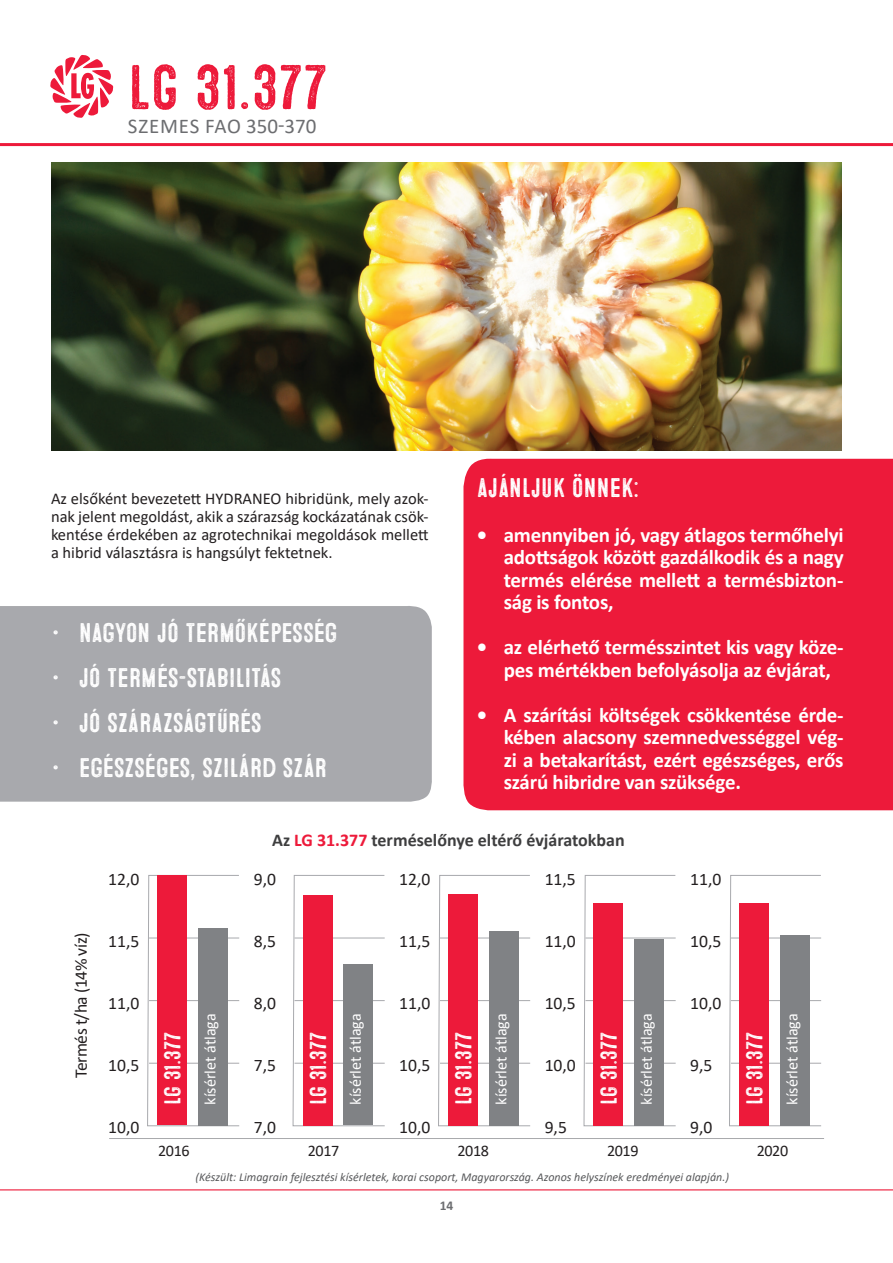
<style>
.page{position:relative;width:893px;height:1263px;background:#fff}
.page>*{position:absolute;margin:0;border:0;box-sizing:border-box;transform-origin:0 0}
.t1{font:63px "Microbrew Three";color:#ed1a3a}
.t2{font:27px "Microbrew Three";letter-spacing:-.01em;color:#fff}
.t3{font:23.1px "Microbrew Three";color:#fff}
.t4{font:700 21px/22.5px "Calibri";letter-spacing:-.01em;color:#fff;text-align:justify}
.t5{font:21px "Calibri";letter-spacing:.025em;color:#6c6d70}
.t6{font:700 18px "Calibri";color:#3e3e3f}
.t7{font:17.55px "Calibri";color:#231f20}
.t8{font:17.55px "Calibri";letter-spacing:-.025em;color:#231f20}
.t9{font:16.5px/18px "Calibri";color:#231f20;text-align:justify}
.t10{font:16.2px "Calibri";color:#fff}
.t11{font:16.2px "Calibri";letter-spacing:-.025em;color:#231f20}
.t12{font:700 13.5px "Calibri";color:#6c6d70}
.t13{font:italic 12px "Calibri";color:#57585a}
.s1{color:#ed1a3a}
</style>
<div class="page">
<hr style="left:0;top:143px;width:893px;height:3px;background:#ed1a3a">
<hr style="left:0;top:1189px;width:893px;height:1px;background:#ed1a3a">
<svg style="left:50px;top:55px;width:64px;height:63px"></svg>
<div style="left:0;top:606px;width:432px;height:196px;background:#a8a9ad"></div>
<img style="left:51px;top:162px;width:791px;height:288px">
<div style="left:463px;top:458px;width:430px;height:352px;background:#ed1a3a"></div>
<hr style="left:109px;top:1138px;width:715px;height:1px;background:#a8a9ad">
<svg style="left:147px;top:875px;width:93px;height:251px"></svg>
<div style="left:157px;top:875px;width:30px;height:250px;background:#ed1a3a"></div>
<div style="left:198px;top:928px;width:30px;height:197px;background:#808285"></div>
<svg style="left:292px;top:875px;width:93px;height:251px"></svg>
<div style="left:303px;top:895px;width:29px;height:230px;background:#ed1a3a"></div>
<div style="left:343px;top:964px;width:30px;height:161px;background:#808285"></div>
<svg style="left:438px;top:875px;width:93px;height:251px"></svg>
<div style="left:448px;top:894px;width:30px;height:231px;background:#ed1a3a"></div>
<div style="left:489px;top:931px;width:30px;height:194px;background:#808285"></div>
<svg style="left:583px;top:875px;width:93px;height:251px"></svg>
<div style="left:593px;top:903px;width:30px;height:222px;background:#ed1a3a"></div>
<div style="left:634px;top:939px;width:30px;height:186px;background:#808285"></div>
<svg style="left:729px;top:875px;width:93px;height:251px"></svg>
<div style="left:739px;top:903px;width:30px;height:222px;background:#ed1a3a"></div>
<div style="left:780px;top:935px;width:29px;height:190px;background:#808285"></div>
<h1 class="t1" style="left:128px;top:52px;width:201px">LG 31.377</h1>
<p class="t5" style="left:128px;top:112px;width:190px">SZEMES FAO 350-370</p>
<p class="t9" style="left:51px;top:489px;width:379px">Az elsőként bevezetett HYDRANEO hibridünk, mely azok&shy;nak jelent megoldást, akik a szárazság kockázatának csök&shy;kentése érdekében az agrotechnikai megoldások mellett a hibrid választásra is hangsúlyt fektetnek.</p>
<p class="t2" style="left:52px;top:618px;width:287px">• NAGYON JÓ TERMŐKÉPESSÉG</p>
<p class="t2" style="left:52px;top:663px;width:231px">• JÓ TERMÉS-STABILITÁS</p>
<p class="t2" style="left:52px;top:708px;width:211px">• JÓ SZÁRAZSÁGTŰRÉS</p>
<p class="t2" style="left:52px;top:753px;width:277px">• EGÉSZSÉGES, SZILÁRD SZÁR</p>
<p class="t2" style="left:477px;top:472px;width:164px">AJÁNLJUK ÖNNEK:</p>
<p class="t4" style="left:504px;top:523px;width:341px;text-indent:-27px">• amennyiben jó, vagy átlagos termőhelyi adottságok között gazdálkodik és a nagy termés elérése mellett a termésbizton&shy;ság is fontos,</p>
<p class="t4" style="left:504px;top:636px;width:341px;text-indent:-27px">• az elérhető termésszintet kis vagy köze&shy;pes mértékben befolyásolja az évjárat,</p>
<p class="t4" style="left:504px;top:703px;width:341px;text-indent:-27px">• A szárítási költségek csökkentése érde&shy;kében alacsony szemnedvességgel vég&shy;zi a betakarítást, ezért egészséges, erős szárú hibridre van szüksége.</p>
<p class="t8" style="left:69px;top:1078px;width:147px;rotate:-90deg">Termés t/ha (14% víz)</p>
<p class="t7" style="left:108px;top:867px;width:33px">12,0</p>
<p class="t7" style="left:108px;top:929px;width:33px">11,5</p>
<p class="t7" style="left:108px;top:991px;width:33px">11,0</p>
<p class="t7" style="left:108px;top:1053px;width:33px">10,5</p>
<p class="t7" style="left:108px;top:1115px;width:33px">10,0</p>
<p class="t3" style="left:159px;top:1105px;width:74px;rotate:-90deg">LG 31.377</p>
<p class="t10" style="left:199px;top:1105px;width:93px;rotate:-90deg">kísérlet átlaga</p>
<p class="t6" style="left:272px;top:827px;width:354px">Az <span class="s1">LG 31.377</span> terméselőnye eltérő évjáratokban</p>
<p class="t7" style="left:254px;top:867px;width:24px">9,0</p>
<p class="t7" style="left:254px;top:929px;width:24px">8,5</p>
<p class="t7" style="left:399px;top:867px;width:33px">12,0</p>
<p class="t7" style="left:399px;top:929px;width:33px">11,5</p>
<p class="t7" style="left:545px;top:867px;width:33px">11,5</p>
<p class="t7" style="left:545px;top:929px;width:33px">11,0</p>
<p class="t7" style="left:254px;top:991px;width:24px">8,0</p>
<p class="t7" style="left:399px;top:991px;width:33px">11,0</p>
<p class="t7" style="left:545px;top:991px;width:33px">10,5</p>
<p class="t7" style="left:254px;top:1053px;width:24px">7,5</p>
<p class="t3" style="left:305px;top:1105px;width:74px;rotate:-90deg">LG 31.377</p>
<p class="t10" style="left:344px;top:1105px;width:93px;rotate:-90deg">kísérlet átlaga</p>
<p class="t7" style="left:399px;top:1053px;width:33px">10,5</p>
<p class="t3" style="left:450px;top:1105px;width:74px;rotate:-90deg">LG 31.377</p>
<p class="t10" style="left:490px;top:1105px;width:93px;rotate:-90deg">kísérlet átlaga</p>
<p class="t7" style="left:545px;top:1053px;width:33px">10,0</p>
<p class="t3" style="left:596px;top:1105px;width:74px;rotate:-90deg">LG 31.377</p>
<p class="t10" style="left:635px;top:1105px;width:93px;rotate:-90deg">kísérlet átlaga</p>
<p class="t7" style="left:254px;top:1115px;width:24px">7,0</p>
<p class="t7" style="left:399px;top:1115px;width:33px">10,0</p>
<p class="t7" style="left:545px;top:1115px;width:24px">9,5</p>
<p class="t7" style="left:690px;top:867px;width:33px">11,0</p>
<p class="t7" style="left:690px;top:929px;width:33px">10,5</p>
<p class="t7" style="left:690px;top:991px;width:33px">10,0</p>
<p class="t7" style="left:690px;top:1053px;width:24px">9,5</p>
<p class="t7" style="left:690px;top:1115px;width:24px">9,0</p>
<p class="t3" style="left:741px;top:1105px;width:74px;rotate:-90deg">LG 31.377</p>
<p class="t10" style="left:781px;top:1105px;width:93px;rotate:-90deg">kísérlet átlaga</p>
<p class="t11" style="left:158px;top:1139px;width:33px">2016</p>
<p class="t11" style="left:308px;top:1139px;width:33px">2017</p>
<p class="t11" style="left:457px;top:1139px;width:33px">2018</p>
<p class="t11" style="left:607px;top:1139px;width:33px">2019</p>
<p class="t11" style="left:757px;top:1139px;width:33px">2020</p>
<p class="t13" style="left:196px;top:1169px;width:535px">(Készült: Limagrain fejlesztési kísérletek, korai csoport, Magyarország. Azonos helyszínek eredményei alapján.)</p>
<p class="t12" style="left:440px;top:1196px;width:15px">14</p>
</div>
